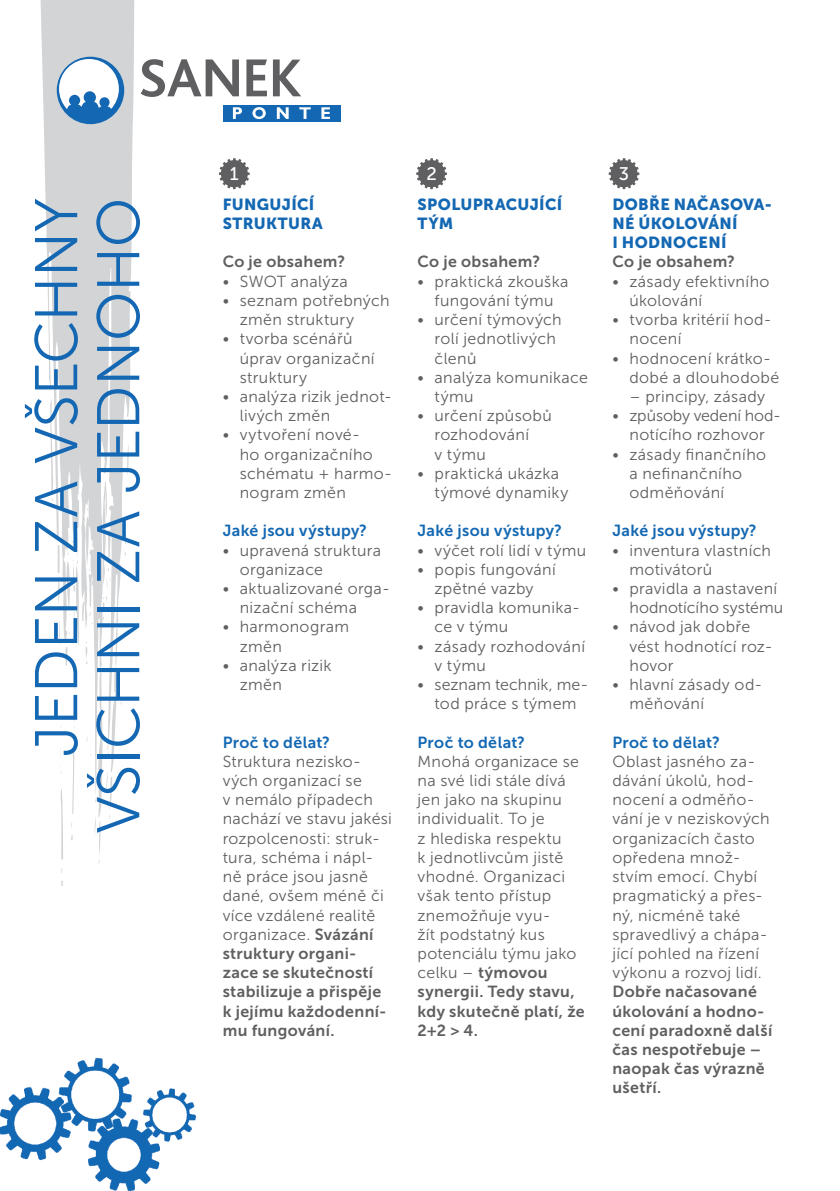
<style>
.page{position:relative;width:840px;height:1191px;background:#fff}
.page>*{position:absolute;margin:0;border:0;box-sizing:border-box;transform-origin:0 0}
.t1{font:60px/62px "Museo Sans 300";letter-spacing:-.01em;color:#1468b3;text-align:right}
.t2{font:18.2px "Museo Sans 500";color:#fff}
.t3{font:16px/19.2px "Museo Sans 300";letter-spacing:.02em;color:#5f5f62}
.t4{font:16px "Museo Sans 700";letter-spacing:.02em;color:#1468b3}
.t5{font:16px/19.2px "Museo Sans 900";letter-spacing:.02em;color:#1468b3}
.t6{font:16px "Museo Sans 700";letter-spacing:.025em;color:#5f5f62}
.t7{font:16px/19.2px "Museo Sans 300";color:#5f5f62;text-align:center}
.s1{font-family:"Museo Sans 700"}
</style>
<div class="page">
<svg style="left:40px;top:0;width:95px;height:406px;background:#d9dadb"></svg>
<svg style="left:50px;top:312px;width:79px;height:561px"></svg>
<div style="left:222px;top:105px;width:118px;height:17px;background:#1468b3"></div>
<svg style="left:57px;top:57px;width:67px;height:67px"></svg>
<svg style="left:141px;top:59px;width:160px;height:38px"></svg>
<svg style="left:233px;top:107px;width:9px;height:12px"></svg>
<svg style="left:252px;top:107px;width:14px;height:12px"></svg>
<svg style="left:277px;top:107px;width:11px;height:12px"></svg>
<svg style="left:299px;top:107px;width:11px;height:12px"></svg>
<svg style="left:321px;top:107px;width:9px;height:12px"></svg>
<img style="left:0;top:1057px;width:197px;height:134px">
<svg style="left:219px;top:158px;width:30px;height:31px"></svg>
<svg style="left:416px;top:158px;width:30px;height:31px"></svg>
<svg style="left:608px;top:158px;width:31px;height:31px"></svg>
<p class="t2" style="left:230px;top:164px;width:10px">1</p>
<p class="t2" style="left:426px;top:164px;width:12px">2</p>
<p class="t2" style="left:618px;top:164px;width:12px">3</p>
<p class="t1" style="left:26px;top:833px;width:637px;rotate:-90deg">JEDEN ZA VŠECHNY<br>VŠICHNI ZA JEDNOHO</p>
<p class="t5" style="left:222px;top:194px;width:101px">FUNGUJÍCÍ<br>STRUKTURA</p>
<p class="t6" style="left:222px;top:253px;width:124px">Co je obsahem?</p>
<p class="t3" style="left:222px;top:272px;width:127px">• SWOT analýza</p>
<p class="t3" style="left:239px;top:291px;width:151px;text-indent:-17px">• seznam potřebných změn struktury</p>
<p class="t3" style="left:239px;top:329px;width:136px;text-indent:-17px">• tvorba scénářů úprav organizační struktury</p>
<p class="t3" style="left:239px;top:387px;width:154px;text-indent:-17px">• analýza rizik jednot&shy;livých změn</p>
<p class="t3" style="left:239px;top:425px;width:154px;text-indent:-17px">• vytvoření nové-<br>ho organizačního schématu + harmo&shy;nogram změn</p>
<p class="t4" style="left:222px;top:522px;width:146px">Jaké jsou výstupy?</p>
<p class="t3" style="left:239px;top:540px;width:143px;text-indent:-17px">• upravená struktura organizace</p>
<p class="t3" style="left:239px;top:579px;width:152px;text-indent:-17px">• aktualizované orga&shy;nizační schéma</p>
<p class="t3" style="left:239px;top:617px;width:111px;text-indent:-17px">• harmonogram změn</p>
<p class="t3" style="left:239px;top:656px;width:93px;text-indent:-17px">• analýza rizik změn</p>
<p class="t4" style="left:222px;top:733px;width:109px">Proč to dělat?</p>
<p class="t3" style="left:222px;top:752px;width:171px">Struktura nezisko&shy;vých organizací se<br>v nemálo případech nachází ve stavu jakési rozpolcenosti: struk&shy;tura, schéma i nápl&shy;ně práce jsou jasně dané, ovšem méně či více vzdálené realitě organizace. <span class="s1">Svázání struktury organi&shy;zace se skutečností stabilizuje a přispěje k jejímu každodenní&shy;mu fungování.</span></p>
<p class="t5" style="left:417px;top:194px;width:146px">SPOLUPRACUJÍCÍ<br>TÝM</p>
<p class="t6" style="left:417px;top:253px;width:124px">Co je obsahem?</p>
<p class="t3" style="left:417px;top:272px;width:152px;text-align:center">• praktická zkouška fungování týmu</p>
<p class="t3" style="left:434px;top:310px;width:128px;text-indent:-17px">• určení týmových rolí jednotlivých členů</p>
<p class="t3" style="left:434px;top:368px;width:155px;text-indent:-17px">• analýza komunikace týmu</p>
<p class="t3" style="left:434px;top:406px;width:119px;text-indent:-17px">• určení způsobů rozhodování<br>v týmu</p>
<p class="t3" style="left:434px;top:464px;width:135px;text-indent:-17px">• praktická ukázka týmové dynamiky</p>
<p class="t4" style="left:417px;top:522px;width:146px">Jaké jsou výstupy?</p>
<p class="t3" style="left:417px;top:540px;width:170px">• výčet rolí lidí v týmu</p>
<p class="t3" style="left:417px;top:560px;width:140px;text-align:center">• popis fungování zpětné vazby</p>
<p class="t3" style="left:434px;top:598px;width:147px;text-indent:-17px">• pravidla komunika&shy;ce v týmu</p>
<p class="t3" style="left:434px;top:636px;width:152px;text-indent:-17px">• zásady rozhodování v týmu</p>
<p class="t3" style="left:417px;top:675px;width:172px;text-align:center">• seznam technik, me&shy;tod práce s týmem</p>
<p class="t4" style="left:417px;top:733px;width:109px">Proč to dělat?</p>
<p class="t3" style="left:417px;top:752px;width:169px">Mnohá organizace se na své lidi stále dívá jen jako na skupinu individualit. To je<br>z hlediska respektu<br>k jednotlivcům jistě vhodné. Organizaci však tento přístup znemožňuje vyu-<br>žít podstatný kus potenciálu týmu jako celku – <span class="s1">týmovou synergii. Tedy stavu, kdy skutečně platí, že<br>2+2 &gt; 4.</span></p>
<p class="t5" style="left:612px;top:194px;width:161px">DOBŘE NAČASOVA-<br>NÉ ÚKOLOVÁNÍ<br>I HODNOCENÍ</p>
<p class="t6" style="left:612px;top:253px;width:124px">Co je obsahem?</p>
<p class="t3" style="left:629px;top:272px;width:141px;text-indent:-17px">• zásady efektivního úkolování</p>
<p class="t3" style="left:629px;top:310px;width:144px;text-indent:-17px">• tvorba kritérií hod&shy;nocení</p>
<p class="t3" style="left:629px;top:348px;width:151px;text-indent:-17px">• hodnocení krátko&shy;dobé a dlouhodobé</p>
<p class="t3" style="left:629px;top:387px;width:137px">– principy, zásady</p>
<p class="t7" style="left:612px;top:406px;width:170px">• způsoby vedení hod&shy;notícího rozhovor</p>
<p class="t3" style="left:629px;top:444px;width:138px;text-indent:-17px">• zásady finančního a nefinančního odměňování</p>
<p class="t4" style="left:612px;top:522px;width:146px">Jaké jsou výstupy?</p>
<p class="t3" style="left:629px;top:540px;width:143px;text-indent:-17px">• inventura vlastních motivátorů</p>
<p class="t3" style="left:629px;top:579px;width:155px;text-indent:-17px">• pravidla a nastavení hodnotícího systému</p>
<p class="t3" style="left:629px;top:617px;width:144px;text-indent:-17px">• návod jak dobře vést hodnotící roz&shy;hovor</p>
<p class="t3" style="left:629px;top:675px;width:134px;text-indent:-17px">• hlavní zásady od&shy;měňování</p>
<p class="t4" style="left:612px;top:733px;width:109px">Proč to dělat?</p>
<p class="t3" style="left:612px;top:752px;width:161px">Oblast jasného za&shy;dávání úkolů, hod&shy;nocení a odměňo&shy;vání je v neziskových organizacích často opředena množ&shy;stvím emocí. Chybí pragmatický a přes&shy;ný, nicméně také spravedlivý a chápa&shy;jící pohled na řízení výkonu a rozvoj lidí.<br><span class="s1">Dobře načasované úkolování a hodno&shy;cení paradoxně další čas nespotřebuje – naopak čas výrazně ušetří.</span></p>
</div>
